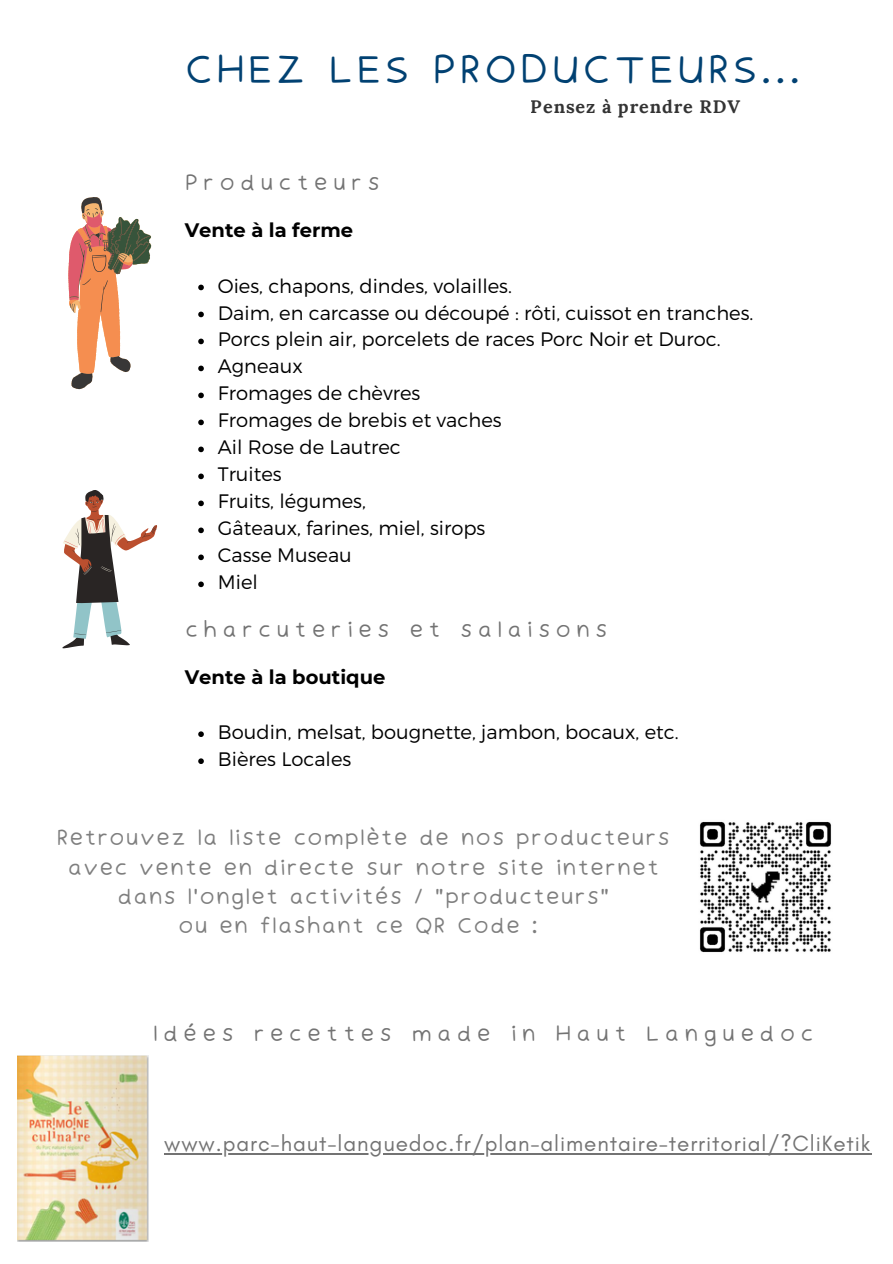
<style>
.page{position:relative;width:893px;height:1264px;background:#fff}
.page>*{position:absolute;margin:0;border:0;box-sizing:border-box;transform-origin:0 0}
.t1{font:38.4px "Irene Florentina";letter-spacing:.04em;color:#014172}
.t2{font:22.5px "Glacial Indifference";letter-spacing:.04em;color:#737373}
.t3{font:21px/29.2px "Irene Florentina";letter-spacing:.01em;color:#7e7e7e;text-align:center}
.t4{font:21px "Irene Florentina";letter-spacing:.21em;color:#737373}
.t5{font:300 19.5px "Montserrat";color:#000}
.t6{font:700 19.5px "Montserrat";color:#000}
.t7{font:700 18px "Lora";letter-spacing:.05em;color:#000}
</style>
<div class="page">
<svg style="left:68px;top:197px;width:83px;height:192px"></svg>
<svg style="left:62px;top:490px;width:95px;height:158px"></svg>
<img style="left:18px;top:1055px;width:130px;height:186px">
<img style="left:700px;top:821px;width:131px;height:132px">
<svg style="left:198px;top:285px;width:6px;height:5px"></svg>
<svg style="left:198px;top:311px;width:6px;height:6px"></svg>
<svg style="left:198px;top:338px;width:6px;height:6px"></svg>
<svg style="left:198px;top:365px;width:6px;height:6px"></svg>
<svg style="left:198px;top:392px;width:6px;height:6px"></svg>
<svg style="left:198px;top:419px;width:6px;height:6px"></svg>
<svg style="left:198px;top:446px;width:6px;height:6px"></svg>
<svg style="left:198px;top:473px;width:6px;height:6px"></svg>
<svg style="left:198px;top:500px;width:6px;height:6px"></svg>
<svg style="left:198px;top:527px;width:6px;height:6px"></svg>
<svg style="left:198px;top:554px;width:6px;height:6px"></svg>
<svg style="left:198px;top:581px;width:6px;height:6px"></svg>
<svg style="left:198px;top:731px;width:6px;height:6px"></svg>
<svg style="left:198px;top:758px;width:6px;height:6px"></svg>
<hr style="left:164px;top:1153px;width:707px;height:1px;background:#737373">
<p class="t1" style="left:184px;top:46px;width:618px">CHEZ LES PRODUCTEURS...</p>
<p class="t4" style="left:185px;top:169px;width:197px">Producteurs</p>
<p class="t6" style="left:185px;top:218px;width:170px">Vente à la ferme</p>
<p class="t7" style="left:530px;top:95px;width:211px">Pensez à prendre RDV</p>
<p class="t5" style="left:218px;top:273px;width:295px">Oies, chapons, dindes, volailles.</p>
<p class="t5" style="left:218px;top:300px;width:537px">Daim, en carcasse ou découpé : rôti, cuissot en tranches.</p>
<p class="t5" style="left:218px;top:327px;width:504px">Porcs plein air, porcelets de races Porc Noir et Duroc.</p>
<p class="t5" style="left:218px;top:354px;width:86px">Agneaux</p>
<p class="t5" style="left:218px;top:381px;width:204px">Fromages de chèvres</p>
<p class="t5" style="left:218px;top:408px;width:285px">Fromages de brebis et vaches</p>
<p class="t5" style="left:218px;top:435px;width:184px">Ail Rose de Lautrec</p>
<p class="t5" style="left:218px;top:462px;width:65px">Truites</p>
<p class="t5" style="left:218px;top:489px;width:149px">Fruits, légumes,</p>
<p class="t5" style="left:218px;top:516px;width:269px">Gâteaux, farines, miel, sirops</p>
<p class="t5" style="left:218px;top:543px;width:135px">Casse Museau</p>
<p class="t5" style="left:218px;top:569px;width:42px">Miel</p>
<p class="t4" style="left:185px;top:616px;width:424px">charcuteries et salaisons</p>
<p class="t6" style="left:185px;top:665px;width:202px">Vente à la boutique</p>
<p class="t5" style="left:218px;top:719px;width:462px">Boudin, melsat, bougnette, jambon, bocaux, etc.</p>
<p class="t5" style="left:218px;top:746px;width:135px">Bières Locales</p>
<p class="t3" style="left:57px;top:823px;width:615px">Retrouvez la liste complète de nos producteurs avec vente en directe sur notre site internet dans l'onglet activités / "producteurs"</p>
<p class="t3" style="left:178px;top:911px;width:362px">ou en flashant ce QR Code :</p>
<p class="t4" style="left:153px;top:1019px;width:662px">Idées recettes made in Haut Languedoc</p>
<p class="t2" style="left:164px;top:1129px;width:707px">www.parc-haut-languedoc.fr/plan-alimentaire-territorial/?CliKetik</p>
</div>
